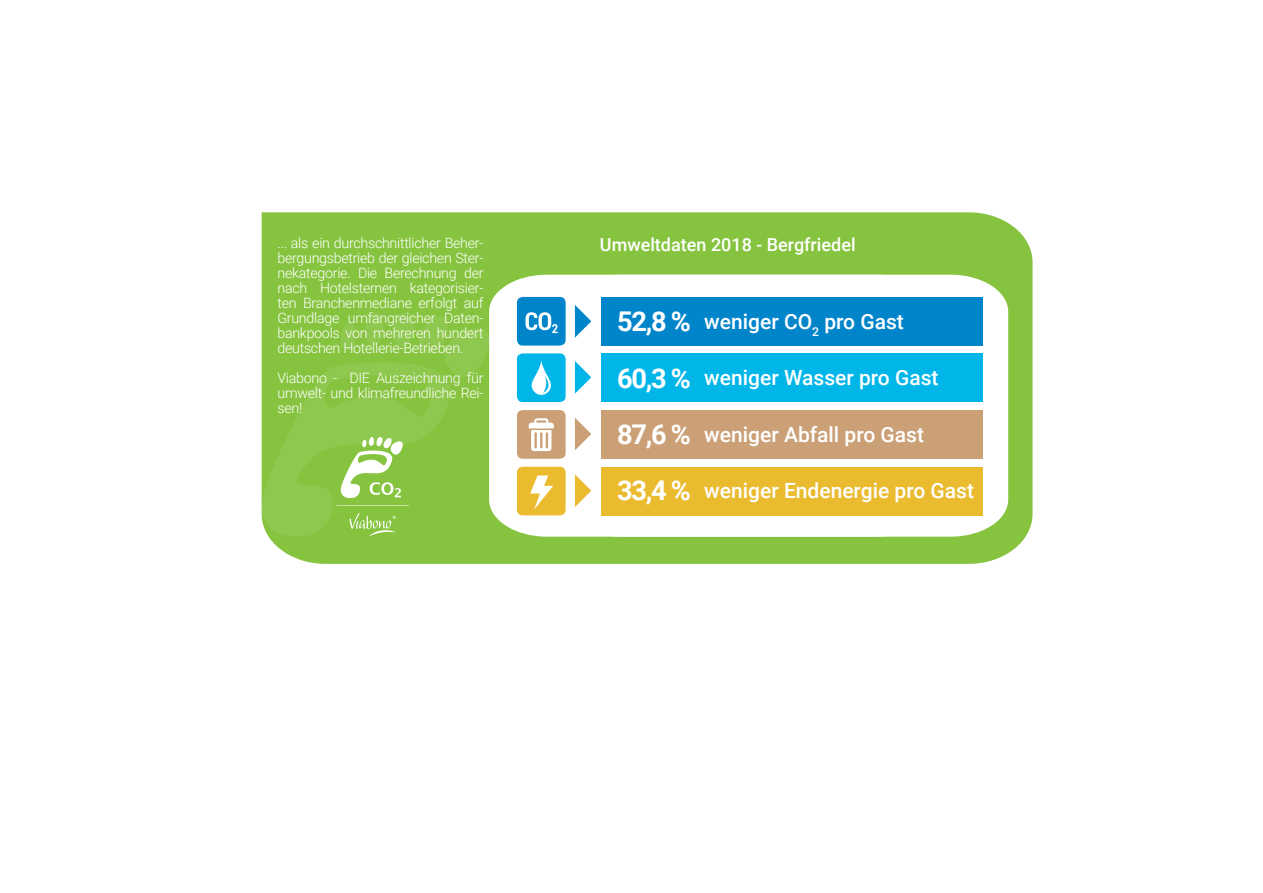
<style>
.page{position:relative;width:1263px;height:893px;background:#fff}
.page>*{position:absolute;margin:0;border:0;box-sizing:border-box;transform-origin:0 0}
.t1{font:700 27.15px/56.1px "Roboto";color:#fff}
.t2{font:500 21px "Roboto";color:#fff}
.t3{font:500 18px "Roboto";color:#fff}
.t4{font:300 14.25px/15px "Roboto";letter-spacing:-.02em;color:#fff;text-align:justify}
.s1{font-weight:700;font-size:27.15px}
</style>
<div class="page">
<div style="left:262px;top:212px;width:770px;height:352px;background:#86c43f"></div>
<svg style="left:935px;top:275px;width:73px;height:262px"></svg>
<svg style="left:489px;top:275px;width:446px;height:262px"></svg>
<svg style="left:261px;top:312px;width:228px;height:225px;background:#90c950"></svg>
<div style="left:517px;top:353px;width:49px;height:49px;background:#00b6e9;border-radius:6px"></div>
<svg style="left:532px;top:361px;width:19px;height:34px"></svg>
<svg style="left:575px;top:361px;width:16px;height:33px"></svg>
<div style="left:601px;top:353px;width:381px;height:49px;background:#00b6e9"></div>
<div style="left:517px;top:297px;width:49px;height:49px;background:#0085cb;border-radius:6px"></div>
<svg style="left:525px;top:312px;width:33px;height:21px"></svg>
<svg style="left:575px;top:305px;width:16px;height:33px"></svg>
<div style="left:601px;top:297px;width:381px;height:49px;background:#0085cb"></div>
<div style="left:601px;top:467px;width:381px;height:48px;background:#ebbb2f"></div>
<div style="left:517px;top:467px;width:49px;height:48px;background:#ebbb2f;border-radius:6px"></div>
<svg style="left:530px;top:475px;width:23px;height:34px"></svg>
<svg style="left:575px;top:474px;width:16px;height:33px"></svg>
<div style="left:601px;top:410px;width:381px;height:49px;background:#cba077"></div>
<svg style="left:575px;top:418px;width:16px;height:32px"></svg>
<div style="left:517px;top:410px;width:49px;height:49px;background:#cba077;border-radius:6px"></div>
<svg style="left:529px;top:418px;width:25px;height:33px"></svg>
<p class="t4" style="left:277px;top:235px;width:208px">... als ein durchschnittlicher Beher&shy;bergungsbetrieb der gleichen Ster&shy;nekategorie. Die Berechnung der nach Hotelsternen kategorisier&shy;ten Branchenmediane erfolgt auf Grundlage umfangreicher Daten&shy;bankpools von mehreren hundert deutschen Hotellerie-Betrieben.</p>
<p class="t4" style="left:277px;top:370px;width:208px">Viabono - DIE Auszeichnung für umwelt- und klimafreundliche Rei&shy;sen!</p>
<p class="t3" style="left:600px;top:232px;width:257px">Umweltdaten 2018 - Bergfriedel</p>
<h1 class="t1" style="left:617px;top:293px;width:75px">52,8 %<br>60,3 %</h1>
<h2 class="t2" style="left:704px;top:307px;width:201px">weniger CO<sub>2</sub> pro Gast</h2>
<h2 class="t2" style="left:704px;top:363px;width:236px">weniger Wasser pro Gast</h2>
<h2 class="t2" style="left:617px;top:420px;width:308px"><span class="s1">87,6 %</span> weniger Abfall pro Gast</h2>
<h2 class="t2" style="left:617px;top:476px;width:358px"><span class="s1">33,4 %</span> weniger Endenergie pro Gast</h2>
</div>
